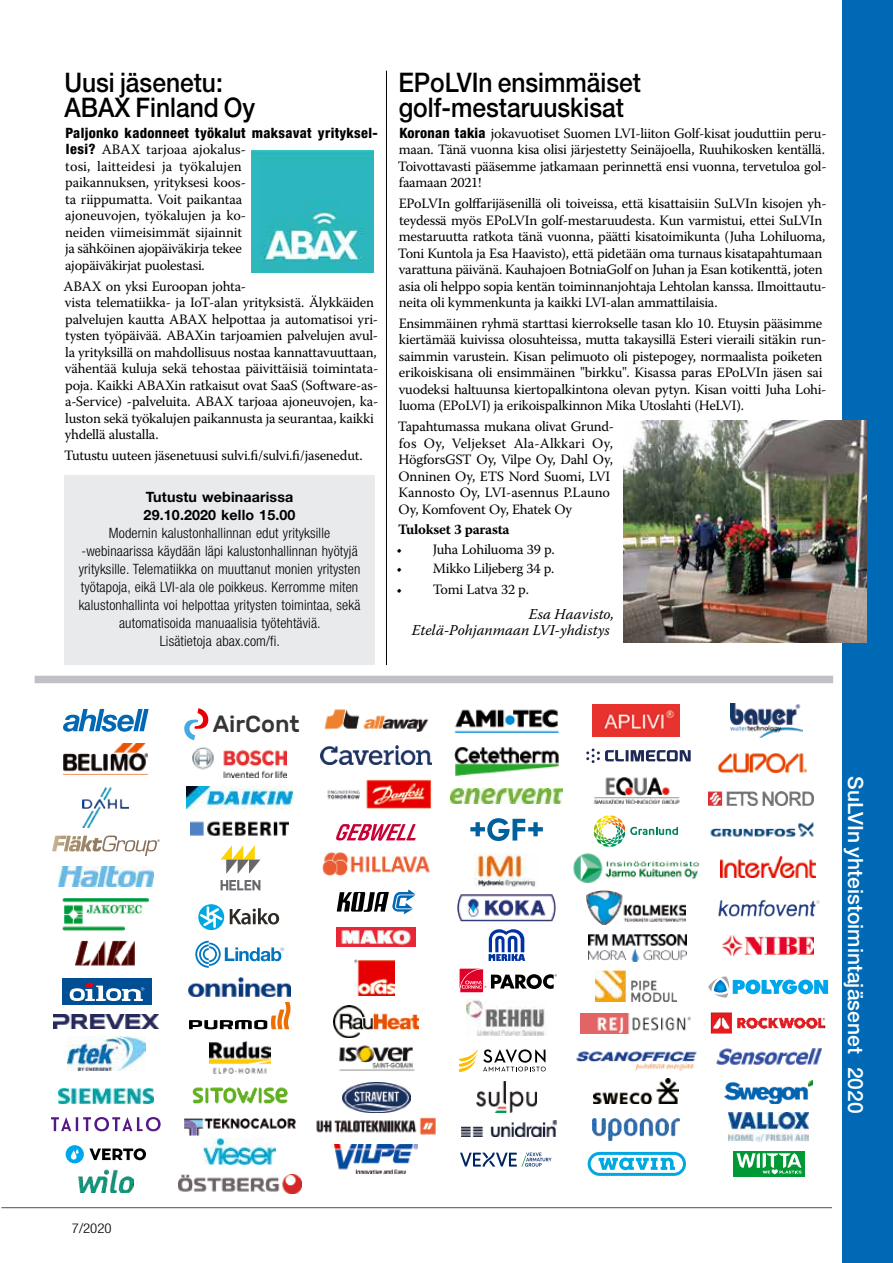
<style>
.page{position:relative;width:893px;height:1263px;background:#fff}
.page>*{position:absolute;margin:0;border:0;box-sizing:border-box;transform-origin:0 0}
.t1{font:500 27px/25.5px "Helvetica Neue LT Std";color:#000;scale:.91 1}
.t2{font:500 23.4px "Rubik";color:#373437}
.t3{font:500 21px "Helvetica Neue LT Std";color:#fff}
.t4{font:italic 15px/16.5px "Warnock Pro";color:#000;text-align:right}
.t5{font:14.25px/16.5px "Warnock Pro";letter-spacing:-.02em;color:#000}
.t6{font:300 condensed 14.25px/18px "Helvetica Neue LT Std";letter-spacing:.01em;color:#000;text-align:center}
.t7{font:800 condensed 14.25px "Helvetica Neue LT Std";letter-spacing:.02em;color:#000}
.t8{font:700 14.25px/18px "Helvetica Neue LT Std";letter-spacing:.01em;color:#000}
.t9{font:700 14.25px "Warnock Pro";letter-spacing:-.02em;color:#000}
.t10{font:300 condensed 13.5px "Helvetica Neue LT Std";color:#000;scale:1.1 1}
.s1{font-family:"Helvetica Neue LT Std";font-weight:800;font-stretch:condensed}
</style>
<div class="page">
<div style="left:842px;top:0;width:51px;height:1263px;background:#0069b5"></div>
<hr style="left:1px;top:1207px;width:831px;height:1px;background:#000">
<div style="left:35px;top:676px;width:798px;height:7px;background:#bfc1c4"></div>
<div style="left:65px;top:475px;width:310px;height:190px;background:#e9eaeb"></div>
<img style="left:251px;top:151px;width:104px;height:122px">
<img style="left:623px;top:421px;width:244px;height:222px">
<div style="left:355px;top:70px;width:37px;height:617px;background:#000;opacity:.2"></div>
<hr style="left:386px;top:71px;width:1px;height:594px;background:#000">
<img style="left:336px;top:927px;width:80px;height:19px">
<svg style="left:460px;top:968px;width:97px;height:24px"></svg>
<img style="left:451px;top:788px;width:111px;height:16px">
<img style="left:54px;top:1014px;width:104px;height:14px">
<img style="left:593px;top:1078px;width:86px;height:25px">
<img style="left:67px;top:1037px;width:79px;height:33px">
<img style="left:193px;top:747px;width:94px;height:30px">
<img style="left:324px;top:709px;width:105px;height:23px">
<img style="left:321px;top:745px;width:110px;height:20px">
<img style="left:593px;top:777px;width:87px;height:27px">
<img style="left:342px;top:1083px;width:68px;height:29px">
<img style="left:708px;top:791px;width:106px;height:15px">
<svg style="left:460px;top:1049px;width:86px;height:23px"></svg>
<svg style="left:594px;top:815px;width:84px;height:32px"></svg>
<img style="left:355px;top:959px;width:39px;height:36px">
<img style="left:58px;top:867px;width:96px;height:20px">
<img style="left:719px;top:753px;width:87px;height:20px">
<img style="left:731px;top:703px;width:71px;height:35px">
<svg style="left:63px;top:709px;width:86px;height:23px"></svg>
<svg style="left:52px;top:835px;width:108px;height:21px"></svg>
<img style="left:64px;top:744px;width:84px;height:30px">
<svg style="left:336px;top:824px;width:80px;height:17px"></svg>
<img style="left:573px;top:853px;width:126px;height:31px">
<img style="left:475px;top:854px;width:61px;height:33px">
<img style="left:339px;top:1045px;width:76px;height:26px">
<img style="left:721px;top:857px;width:94px;height:20px">
<img style="left:76px;top:940px;width:59px;height:26px">
<img style="left:83px;top:788px;width:46px;height:39px">
<img style="left:723px;top:935px;width:90px;height:20px">
<div style="left:62px;top:978px;width:90px;height:27px;background:#004e93"></div>
<svg style="left:70px;top:982px;width:74px;height:19px"></svg>
<img style="left:327px;top:779px;width:104px;height:30px">
<img style="left:586px;top:890px;width:100px;height:35px">
<img style="left:63px;top:898px;width:86px;height:32px">
<img style="left:710px;top:822px;width:104px;height:15px">
<img style="left:476px;top:1082px;width:61px;height:30px">
<img style="left:581px;top:1014px;width:110px;height:19px">
<img style="left:724px;top:1081px;width:88px;height:23px">
<img style="left:588px;top:934px;width:98px;height:27px">
<img style="left:204px;top:1138px;width:72px;height:26px">
<svg style="left:189px;top:1002px;width:101px;height:27px"></svg>
<svg style="left:337px;top:889px;width:79px;height:25px"></svg>
<img style="left:710px;top:1012px;width:116px;height:22px">
<img style="left:593px;top:1119px;width:87px;height:21px">
<img style="left:728px;top:1113px;width:80px;height:29px">
<img style="left:462px;top:1120px;width:95px;height:16px">
<img style="left:316px;top:1117px;width:120px;height:18px">
<img style="left:78px;top:1169px;width:56px;height:24px">
<img style="left:335px;top:1145px;width:82px;height:29px">
<img style="left:184px;top:1118px;width:112px;height:18px">
<img style="left:189px;top:978px;width:102px;height:19px">
<img style="left:58px;top:1088px;width:95px;height:16px">
<svg style="left:586px;top:748px;width:105px;height:15px"></svg>
<img style="left:466px;top:1000px;width:79px;height:35px">
<svg style="left:66px;top:1145px;width:80px;height:18px"></svg>
<img style="left:179px;top:1174px;width:122px;height:20px">
<img style="left:718px;top:899px;width:102px;height:18px">
<svg style="left:733px;top:1151px;width:72px;height:26px"></svg>
<svg style="left:195px;top:941px;width:89px;height:27px"></svg>
<img style="left:333px;top:1005px;width:86px;height:32px">
<img style="left:209px;top:1041px;width:61px;height:33px">
<img style="left:191px;top:821px;width:98px;height:15px">
<svg style="left:460px;top:1152px;width:92px;height:14px"></svg>
<img style="left:592px;top:705px;width:88px;height:31px">
<img style="left:457px;top:894px;width:99px;height:28px">
<img style="left:322px;top:852px;width:108px;height:23px">
<img style="left:454px;top:746px;width:105px;height:30px">
<img style="left:716px;top:1048px;width:106px;height:17px">
<svg style="left:470px;top:818px;width:73px;height:23px"></svg>
<svg style="left:184px;top:708px;width:25px;height:32px"></svg>
<svg style="left:198px;top:904px;width:26px;height:26px"></svg>
<svg style="left:200px;top:906px;width:23px;height:22px"></svg>
<svg style="left:230px;top:908px;width:49px;height:16px"></svg>
<img style="left:187px;top:787px;width:106px;height:22px">
<img style="left:595px;top:971px;width:82px;height:30px">
<svg style="left:488px;top:938px;width:38px;height:23px"></svg>
<svg style="left:489px;top:929px;width:36px;height:32px"></svg>
<svg style="left:587px;top:1151px;width:88px;height:15px"></svg>
<svg style="left:588px;top:1152px;width:98px;height:24px"></svg>
<img style="left:454px;top:709px;width:105px;height:24px">
<svg style="left:708px;top:976px;width:120px;height:22px"></svg>
<img style="left:576px;top:1051px;width:121px;height:20px">
<img style="left:192px;top:1087px;width:96px;height:17px">
<svg style="left:51px;top:1117px;width:110px;height:14px"></svg>
<svg style="left:221px;top:845px;width:39px;height:29px"></svg>
<svg style="left:221px;top:880px;width:39px;height:10px"></svg>
<h1 class="t1" style="left:64px;top:69px;width:211px">Uusi jäsenetu:<br>ABAX Finland Oy</h1>
<p class="t7" style="left:66px;top:124px;width:314px">Paljonko kadonneet työkalut maksavat yrityksel-</p>
<p class="t5" style="left:65px;top:141px;width:183px"><span class="s1">lesi?</span> ABAX tarjoaa ajokalus&shy;tosi, laitteidesi ja työkalujen paikannuksen, yrityksesi koos&shy;ta riippumatta. Voit paikantaa ajoneuvojen, työkalujen ja ko&shy;neiden viimeisimmät sijainnit ja sähköinen ajopäiväkirja tekee ajopäiväkirjat puolestasi.</p>
<p class="t5" style="left:64px;top:277px;width:316px">ABAX on yksi Euroopan johta-<br>vista telematiikka- ja IoT-alan yrityksistä. Älykkäiden palvelujen kautta ABAX helpottaa ja automatisoi yri&shy;tysten työpäivää. ABAXin tarjoamien palvelujen avul&shy;la yrityksillä on mahdollisuus nostaa kannattavuuttaan, vähentää kuluja sekä tehostaa päivittäisiä toimintata&shy;poja. Kaikki ABAXin ratkaisut ovat SaaS (Software-as&shy;a-Service) -palveluita. ABAX tarjoaa ajoneuvojen, ka&shy;luston sekä työkalujen paikannusta ja seurantaa, kaikki yhdellä alustalla.</p>
<p class="t5" style="left:64px;top:447px;width:300px">Tutustu uuteen jäsenetuusi sulvi.fi/sulvi.fi/jasenedut.</p>
<p class="t8" style="left:144px;top:488px;width:153px">Tutustu webinaarissa<br>29.10.2020 kello 15.00</p>
<p class="t6" style="left:79px;top:524px;width:283px">Modernin kalustonhallinnan edut yrityksille -webinaarissa käydään läpi kalustonhallinnan hyötyjä yrityksille. Telematiikka on muuttanut monien yritysten työtapoja, eikä LVI-ala ole poikkeus. Kerromme miten kalustonhallinta voi helpottaa yritysten toimintaa, sekä automatisoida manuaalisia työtehtäviä.<br>Lisätietoja abax.com/fi.</p>
<h1 class="t1" style="left:398px;top:69px;width:268px">EPoLVIn ensimmäiset golf-mestaruuskisat</h1>
<p class="t5" style="left:398px;top:125px;width:430px;text-align:justify"><span class="s1">Koronan takia</span> jokavuotiset Suomen LVI-liiton Golf-kisat jouduttiin peru&shy;maan. Tänä vuonna kisa olisi järjestetty Seinäjoella, Ruuhikosken kentällä.<br>Toivottavasti pääsemme jatkamaan perinnettä ensi vuonna, tervetuloa gol&shy;faamaan 2021!</p>
<p class="t5" style="left:398px;top:195px;width:430px">EPoLVIn golffarijäsenillä oli toiveissa, että kisattaisiin SuLVIn kisojen yh&shy;teydessä myös EPoLVIn golf-mestaruudesta. Kun varmistui, ettei SuLVIn mestaruutta ratkota tänä vuonna, päätti kisatoimikunta (Juha Lohiluoma, Toni Kuntola ja Esa Haavisto), että pidetään oma turnaus kisatapahtumaan varattuna päivänä. Kauhajoen BotniaGolf on Juhan ja Esan kotikenttä, joten asia oli helppo sopia kentän toiminnanjohtaja Lehtolan kanssa. Ilmoittautu&shy;neita oli kymmenkunta ja kaikki LVI-alan ammattilaisia.</p>
<p class="t5" style="left:399px;top:315px;width:429px">Ensimmäinen ryhmä starttasi kierrokselle tasan klo 10. Etuysin pääsimme kiertämää kuivissa olosuhteissa, mutta takaysillä Esteri vieraili sitäkin run&shy;saimmin varustein. Kisan pelimuoto oli pistepogey, normaalista poiketen erikoiskisana oli ensimmäinen "birkku". Kisassa paras EPoLVIn jäsen sai vuodeksi haltuunsa kiertopalkintona olevan pytyn. Kisan voitti Juha Lohi&shy;luoma (EPoLVI) ja erikoispalkinnon Mika Utoslahti (HeLVI).</p>
<p class="t5" style="left:398px;top:418px;width:218px">Tapahtumassa mukana olivat Grund&shy;fos Oy, Veljekset Ala-Alkkari Oy,<br>HögforsGST Oy, Vilpe Oy, Dahl Oy,<br>Onninen Oy, ETS Nord Suomi, LVI<br>Kannosto Oy, LVI-asennus P.Launo<br>Oy, Komfovent Oy, Ehatek Oy</p>
<p class="t9" style="left:398px;top:521px;width:113px">Tulokset 3 parasta</p>
<p class="t5" style="left:396px;top:540px;width:160px">• Juha Lohiluoma 39 p.</p>
<p class="t5" style="left:396px;top:560px;width:159px">• Mikko Liljeberg 34 p.</p>
<p class="t5" style="left:396px;top:580px;width:134px">• Tomi Latva 32 p.</p>
<p class="t4" style="left:412px;top:605px;width:204px">Esa Haavisto,<br>Etelä-Pohjanmaan LVI-yhdistys</p>
<h2 class="t2" style="left:213px;top:711px;width:89px">AirCont</h2>
<h3 class="t3" style="left:868px;top:776px;width:338px;rotate:90deg">SuLVIn yhteistoimintajäsenet 2020</h3>
<p class="t10" style="left:72px;top:1220px;width:38px">7/2020</p>
</div>
